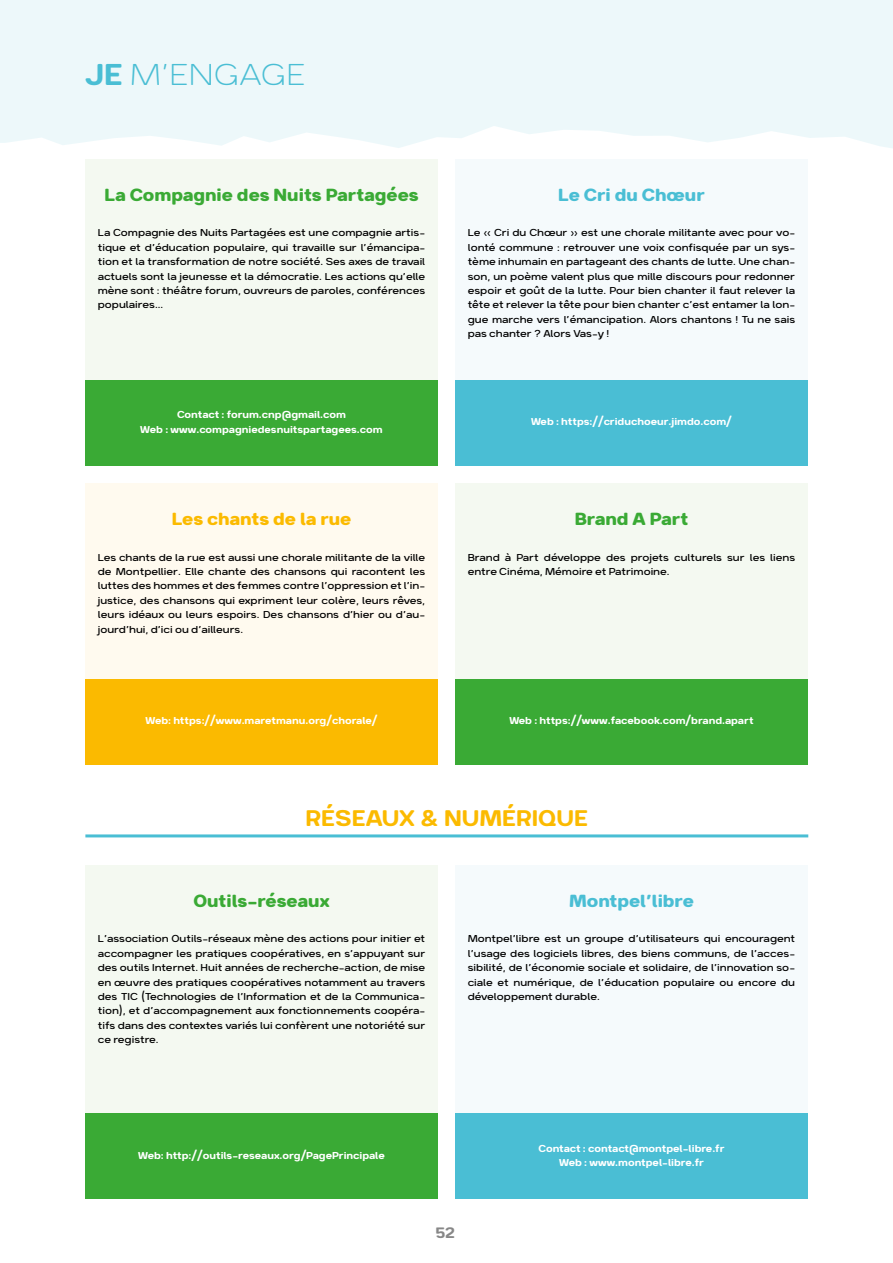
<style>
.page{position:relative;width:893px;height:1263px;background:#fff}
.page>*{position:absolute;margin:0;border:0;box-sizing:border-box;transform-origin:0 0}
.t1{font:100 36px "Breul Grotesk B";color:#4abed4}
.Titre_articles_bleu{font:27px "Breul Grotesk B";color:#fbba00}
.t2{font:700 21px "Breul Grotesk B";color:#3aaa35}
.t3{font:700 21px "Breul Grotesk B";color:#4abed4}
.t4{font:700 21px "Breul Grotesk B";color:#fbba00}
.t5{font:18px "Breul Grotesk B";color:#878787}
.t6{font:300 12px/14.4px "Breul Grotesk B";color:#000;text-align:justify}
.t7{font:12px "Breul Grotesk B";color:#fff}
.s1{font-weight:400}
</style>
<div class="page">
<div style="left:85px;top:159px;width:353px;height:301px;background:#f4f9f1"></div>
<div style="left:85px;top:865px;width:353px;height:329px;background:#f4f9f1"></div>
<div style="left:85px;top:484px;width:353px;height:275px;background:#fffaef"></div>
<div style="left:455px;top:484px;width:353px;height:275px;background:#f4f9f1"></div>
<div style="left:455px;top:159px;width:353px;height:301px;background:#f5fafc"></div>
<div style="left:455px;top:865px;width:353px;height:329px;background:#f5fafc"></div>
<div style="left:85px;top:380px;width:353px;height:85px;background:#3aaa35"></div>
<div style="left:85px;top:1114px;width:353px;height:85px;background:#3aaa35"></div>
<div style="left:455px;top:380px;width:353px;height:85px;background:#4abed4"></div>
<div style="left:455px;top:1114px;width:353px;height:85px;background:#4abed4"></div>
<div style="left:85px;top:679px;width:353px;height:85px;background:#fbba00"></div>
<div style="left:455px;top:679px;width:353px;height:85px;background:#3aaa35"></div>
<div style="left:0;top:0;width:893px;height:148px;background:#edf8fa"></div>
<hr style="left:85px;top:834px;width:723px;height:3px;background:#4abed4">
<p class="t1" style="left:85px;top:54px;width:222px"><span class="s1">JE</span> M’ENGAGE</p>
<p class="t2" style="left:104px;top:181px;width:316px">La Compagnie des Nuits Partagées</p>
<p class="t6" style="left:98px;top:225px;width:329px">La Compagnie des Nuits Partagées est une compagnie artis&shy;tique et d’éducation populaire, qui travaille sur l’émancipa&shy;tion et la transformation de notre société. Ses axes de travail actuels sont la jeunesse et la démocratie. Les actions qu’elle mène sont : théâtre forum, ouvreurs de paroles, conférences populaires...</p>
<p class="t7" style="left:177px;top:407px;width:170px">Contact : forum.cnp@gmail.com</p>
<p class="t7" style="left:140px;top:421px;width:244px">Web : www.compagniedesnuitspartagees.com</p>
<p class="t4" style="left:172px;top:505px;width:181px">Les chants de la rue</p>
<p class="t6" style="left:98px;top:549px;width:329px">Les chants de la rue est aussi une chorale militante de la ville de Montpellier. Elle chante des chansons qui racontent les luttes des hommes et des femmes contre l’oppression et l’in&shy;justice, des chansons qui expriment leur colère, leurs rêves, leurs idéaux ou leurs espoirs. Des chansons d’hier ou d’au&shy;jourd’hui, d’ici ou d’ailleurs.</p>
<p class="t3" style="left:558px;top:181px;width:148px">Le Cri du Chœur</p>
<p class="t6" style="left:468px;top:225px;width:329px">Le « Cri du Chœur » est une chorale militante avec pour vo&shy;lonté commune : retrouver une voix confisquée par un sys&shy;tème inhumain en partageant des chants de lutte. Une chan&shy;son, un poème valent plus que mille discours pour redonner espoir et goût de la lutte. Pour bien chanter il faut relever la tête et relever la tête pour bien chanter c’est entamer la lon&shy;gue marche vers l’émancipation. Alors chantons ! Tu ne sais pas chanter ? Alors Vas-y !</p>
<p class="t7" style="left:531px;top:414px;width:202px">Web : https://criduchoeur.jimdo.com/</p>
<p class="t2" style="left:575px;top:505px;width:115px">Brand A Part</p>
<p class="t6" style="left:468px;top:549px;width:329px">Brand à Part développe des projets culturels sur les liens entre Cinéma, Mémoire et Patrimoine.</p>
<p class="t7" style="left:145px;top:713px;width:234px">Web: https://www.maretmanu.org/chorale/</p>
<p class="t7" style="left:509px;top:713px;width:246px">Web : https://www.facebook.com/brand.apart</p>
<p class="Titre_articles_bleu" style="left:306px;top:801px;width:284px">RÉSEAUX &amp; NUMÉRIQUE</p>
<p class="t2" style="left:193px;top:887px;width:138px">Outils-réseaux</p>
<p class="t6" style="left:98px;top:931px;width:329px">L’association Outils-réseaux mène des actions pour initier et accompagner les pratiques coopératives, en s’appuyant sur des outils Internet. Huit années de recherche-action, de mise en œuvre des pratiques coopératives notamment au travers des TIC (Technologies de l’Information et de la Communica&shy;tion), et d’accompagnement aux fonctionnements coopéra&shy;tifs dans des contextes variés lui confèrent une notoriété sur ce registre.</p>
<p class="t3" style="left:569px;top:887px;width:126px">Montpel’libre</p>
<p class="t6" style="left:468px;top:931px;width:329px">Montpel’libre est un groupe d’utilisateurs qui encouragent l’usage des logiciels libres, des biens communs, de l’acces&shy;sibilité, de l’économie sociale et solidaire, de l’innovation so&shy;ciale et numérique, de l’éducation populaire ou encore du développement durable.</p>
<p class="t7" style="left:138px;top:1148px;width:248px">Web: http://outils-reseaux.org/PagePrincipale</p>
<h3 class="t5" style="left:435px;top:1221px;width:21px">52</h3>
<p class="t7" style="left:538px;top:1140px;width:187px">Contact : contact@montpel-libre.fr</p>
<p class="t7" style="left:559px;top:1155px;width:146px">Web : www.montpel-libre.fr</p>
</div>
